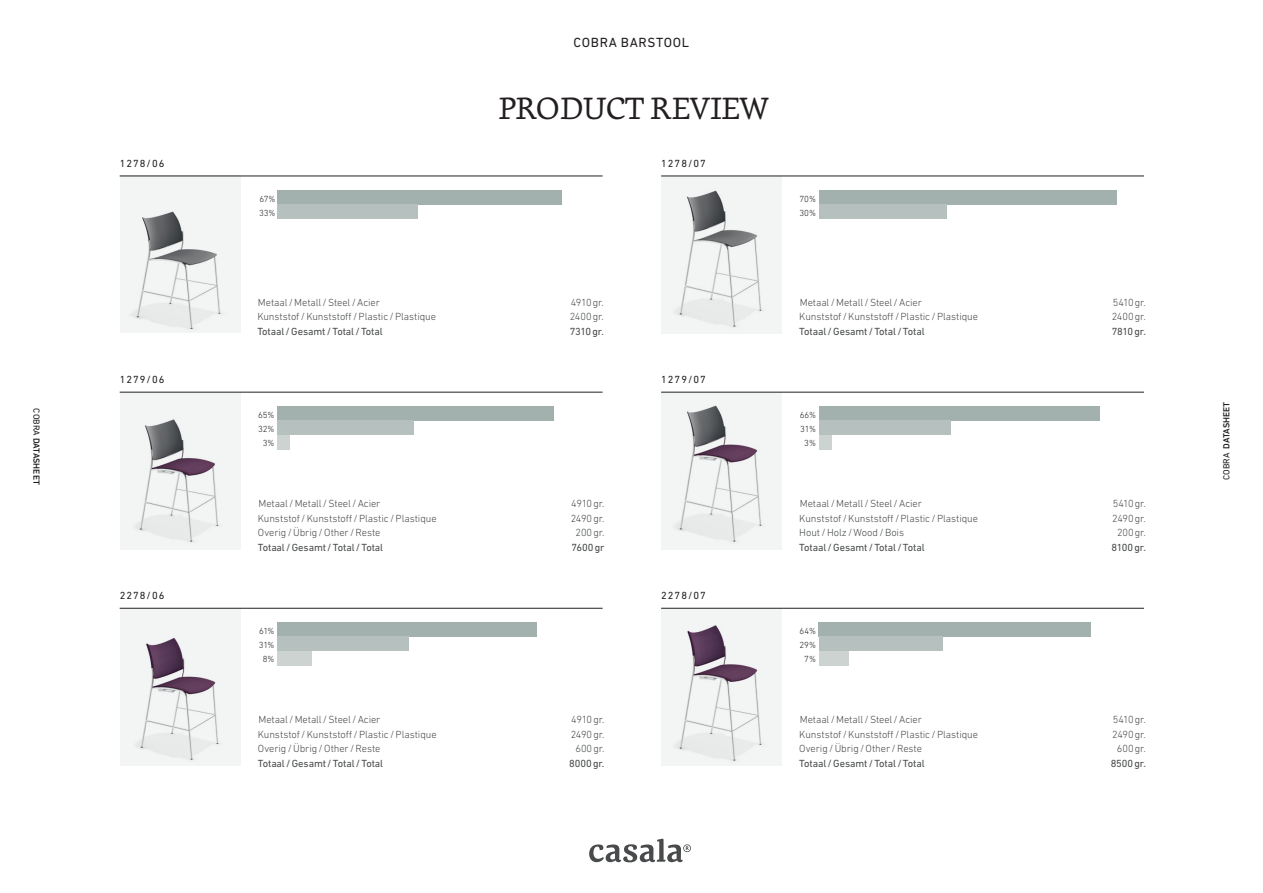
<style>
.page{position:relative;width:1263px;height:893px;background:#fff}
.page>*{position:absolute;margin:0;border:0;box-sizing:border-box;transform-origin:0 0}
.intro_tekst_EN{font:300 30px "Dederon LOT";letter-spacing:-.025em;color:#231f20}
.t1{font:13.5px "DIN Next LT Pro";letter-spacing:.05em;color:#231f20}
.PLATTE_TEKST_P{font:300 10.5px "DIN Next LT Pro";letter-spacing:-.01em;color:#484a4b}
.PLATTE_TEKST_P-2{font:10.5px "DIN Next LT Pro";letter-spacing:-.01em;color:#484a4b}
.t2{font:10.5px "DIN Next LT Pro";letter-spacing:.1em;color:#231f20}
.PLATTE_TEKST_P-3{font:300 9px/14.2px "DIN Next LT Pro";color:#231f20;text-align:center}
.t3{font:500 9px "DIN Next LT Pro";color:#231f20}
.s1{font-weight:400}
</style>
<div class="page">
<svg style="left:589px;top:838px;width:102px;height:24px"></svg>
<div style="left:120px;top:176px;width:120px;height:157px;background:#f3f5f5"></div>
<div style="left:120px;top:392px;width:120px;height:158px;background:#f3f5f5"></div>
<div style="left:120px;top:609px;width:120px;height:157px;background:#f3f5f5"></div>
<img style="left:136px;top:638px;width:83px;height:122px">
<div style="left:661px;top:392px;width:121px;height:158px;background:#f3f5f5"></div>
<img style="left:675px;top:405px;width:87px;height:137px">
<div style="left:661px;top:176px;width:121px;height:158px;background:#f3f5f5"></div>
<img style="left:675px;top:190px;width:87px;height:137px">
<div style="left:661px;top:609px;width:121px;height:157px;background:#f3f5f5"></div>
<img style="left:675px;top:625px;width:87px;height:136px">
<hr style="left:120px;top:176px;width:483px;height:1px;background:#231f20">
<hr style="left:120px;top:392px;width:483px;height:1px;background:#231f20">
<hr style="left:120px;top:608px;width:483px;height:1px;background:#231f20">
<hr style="left:661px;top:392px;width:483px;height:1px;background:#231f20">
<hr style="left:661px;top:176px;width:483px;height:1px;background:#231f20">
<hr style="left:661px;top:608px;width:483px;height:1px;background:#231f20">
<div style="left:277px;top:190px;width:285px;height:14px;background:#a2b1ae"></div>
<div style="left:277px;top:406px;width:277px;height:14px;background:#a2b1ae"></div>
<div style="left:277px;top:622px;width:260px;height:15px;background:#a2b1ae"></div>
<div style="left:819px;top:406px;width:280px;height:14px;background:#a2b1ae"></div>
<div style="left:819px;top:190px;width:297px;height:14px;background:#a2b1ae"></div>
<div style="left:819px;top:622px;width:272px;height:15px;background:#a2b1ae"></div>
<div style="left:277px;top:204px;width:141px;height:15px;background:#b6c0bf"></div>
<div style="left:277px;top:420px;width:136px;height:15px;background:#b6c0bf"></div>
<div style="left:277px;top:637px;width:132px;height:14px;background:#b6c0bf"></div>
<div style="left:819px;top:420px;width:132px;height:15px;background:#b6c0bf"></div>
<div style="left:819px;top:204px;width:127px;height:15px;background:#b6c0bf"></div>
<div style="left:819px;top:637px;width:123px;height:14px;background:#b6c0bf"></div>
<div style="left:277px;top:435px;width:13px;height:14px;background:#ccd3d1"></div>
<div style="left:277px;top:651px;width:34px;height:14px;background:#ccd3d1"></div>
<div style="left:819px;top:435px;width:13px;height:14px;background:#ccd3d1"></div>
<div style="left:819px;top:651px;width:30px;height:14px;background:#ccd3d1"></div>
<img style="left:132px;top:211px;width:90px;height:118px">
<img style="left:135px;top:419px;width:84px;height:123px">
<p class="t1" style="left:574px;top:34px;width:117px">COBRA BARSTOOL</p>
<p class="t2" style="left:120px;top:157px;width:46px">1278/06</p>
<p class="t2" style="left:120px;top:373px;width:46px">1279/06</p>
<p class="PLATTE_TEKST_P-3" style="left:259px;top:192px;width:18px;text-align:left">67%<br>33%</p>
<p class="intro_tekst_EN" style="left:498px;top:89px;width:272px">PRODUCT REVIEW</p>
<p class="t2" style="left:661px;top:157px;width:46px">1278/07</p>
<p class="PLATTE_TEKST_P-3" style="left:799px;top:191px;width:18px;text-align:left">70%<br>30%</p>
<p class="PLATTE_TEKST_P" style="left:258px;top:296px;width:123px">Metaal / Metall / Steel / Acier</p>
<p class="PLATTE_TEKST_P" style="left:571px;top:296px;width:35px">4910 gr.</p>
<p class="PLATTE_TEKST_P" style="left:257px;top:311px;width:180px">Kunststof / Kunststoff / Plastic / Plastique</p>
<p class="PLATTE_TEKST_P" style="left:570px;top:311px;width:36px">2400 gr.</p>
<p class="PLATTE_TEKST_P-2" style="left:257px;top:325px;width:127px">Totaal / Gesamt / Total / Total</p>
<p class="PLATTE_TEKST_P-2" style="left:570px;top:325px;width:36px">7310 gr.</p>
<p class="t2" style="left:661px;top:373px;width:46px">1279/07</p>
<p class="PLATTE_TEKST_P" style="left:800px;top:296px;width:123px">Metaal / Metall / Steel / Acier</p>
<p class="PLATTE_TEKST_P" style="left:1113px;top:296px;width:35px">5410 gr.</p>
<p class="PLATTE_TEKST_P" style="left:799px;top:311px;width:180px">Kunststof / Kunststoff / Plastic / Plastique</p>
<p class="PLATTE_TEKST_P" style="left:1112px;top:311px;width:36px">2400 gr.</p>
<p class="PLATTE_TEKST_P-2" style="left:799px;top:325px;width:127px">Totaal / Gesamt / Total / Total</p>
<p class="PLATTE_TEKST_P-2" style="left:1112px;top:325px;width:36px">7810 gr.</p>
<p class="t3" style="left:42px;top:408px;width:78px;rotate:90deg"><span class="s1">COBRA</span> DATASHEET</p>
<p class="t3" style="left:1221px;top:480px;width:80px;rotate:-90deg"><span class="s1">COBRA</span> DATASHEET</p>
<p class="PLATTE_TEKST_P-3" style="left:258px;top:407px;width:18px">65%<br>32%<br>3%</p>
<p class="PLATTE_TEKST_P-3" style="left:800px;top:407px;width:18px">66%<br>31%<br>3%</p>
<p class="t2" style="left:120px;top:589px;width:46px">2278/06</p>
<p class="PLATTE_TEKST_P" style="left:258px;top:498px;width:123px">Metaal / Metall / Steel / Acier</p>
<p class="PLATTE_TEKST_P" style="left:571px;top:498px;width:35px">4910 gr.</p>
<p class="PLATTE_TEKST_P" style="left:258px;top:512px;width:180px">Kunststof / Kunststoff / Plastic / Plastique</p>
<p class="PLATTE_TEKST_P" style="left:571px;top:512px;width:35px">2490 gr.</p>
<p class="PLATTE_TEKST_P" style="left:258px;top:527px;width:124px">Overig / Übrig / Other / Reste</p>
<p class="PLATTE_TEKST_P" style="left:576px;top:527px;width:30px">200 gr.</p>
<p class="PLATTE_TEKST_P-2" style="left:258px;top:541px;width:127px">Totaal / Gesamt / Total / Total</p>
<p class="PLATTE_TEKST_P-2" style="left:571px;top:541px;width:34px">7600 gr</p>
<p class="PLATTE_TEKST_P-3" style="left:259px;top:624px;width:17px">61%<br>31%<br>8%</p>
<p class="PLATTE_TEKST_P" style="left:258px;top:714px;width:123px">Metaal / Metall / Steel / Acier</p>
<p class="PLATTE_TEKST_P" style="left:571px;top:714px;width:35px">4910 gr.</p>
<p class="PLATTE_TEKST_P" style="left:258px;top:728px;width:180px">Kunststof / Kunststoff / Plastic / Plastique</p>
<p class="PLATTE_TEKST_P" style="left:571px;top:728px;width:35px">2490 gr.</p>
<p class="PLATTE_TEKST_P" style="left:258px;top:743px;width:124px">Overig / Übrig / Other / Reste</p>
<p class="PLATTE_TEKST_P" style="left:575px;top:743px;width:30px">600 gr.</p>
<p class="PLATTE_TEKST_P-2" style="left:258px;top:757px;width:127px">Totaal / Gesamt / Total / Total</p>
<p class="PLATTE_TEKST_P-2" style="left:569px;top:757px;width:37px">8000 gr.</p>
<p class="t2" style="left:661px;top:589px;width:46px">2278/07</p>
<p class="PLATTE_TEKST_P" style="left:800px;top:498px;width:123px">Metaal / Metall / Steel / Acier</p>
<p class="PLATTE_TEKST_P" style="left:1113px;top:498px;width:35px">5410 gr.</p>
<p class="PLATTE_TEKST_P" style="left:799px;top:512px;width:180px">Kunststof / Kunststoff / Plastic / Plastique</p>
<p class="PLATTE_TEKST_P" style="left:1112px;top:512px;width:35px">2490 gr.</p>
<p class="PLATTE_TEKST_P" style="left:799px;top:527px;width:106px">Hout / Holz / Wood / Bois</p>
<p class="PLATTE_TEKST_P" style="left:1117px;top:527px;width:30px">200 gr.</p>
<p class="PLATTE_TEKST_P-2" style="left:799px;top:541px;width:127px">Totaal / Gesamt / Total / Total</p>
<p class="PLATTE_TEKST_P-2" style="left:1111px;top:541px;width:36px">8100 gr.</p>
<p class="PLATTE_TEKST_P-3" style="left:799px;top:624px;width:18px">64%<br>29%<br>7%</p>
<p class="PLATTE_TEKST_P" style="left:800px;top:714px;width:123px">Metaal / Metall / Steel / Acier</p>
<p class="PLATTE_TEKST_P" style="left:1113px;top:714px;width:35px">5410 gr.</p>
<p class="PLATTE_TEKST_P" style="left:799px;top:728px;width:180px">Kunststof / Kunststoff / Plastic / Plastique</p>
<p class="PLATTE_TEKST_P" style="left:1112px;top:728px;width:35px">2490 gr.</p>
<p class="PLATTE_TEKST_P" style="left:799px;top:743px;width:124px">Overig / Übrig / Other / Reste</p>
<p class="PLATTE_TEKST_P" style="left:1117px;top:743px;width:30px">600 gr.</p>
<p class="PLATTE_TEKST_P-2" style="left:799px;top:757px;width:127px">Totaal / Gesamt / Total / Total</p>
<p class="PLATTE_TEKST_P-2" style="left:1111px;top:757px;width:37px">8500 gr.</p>
</div>
